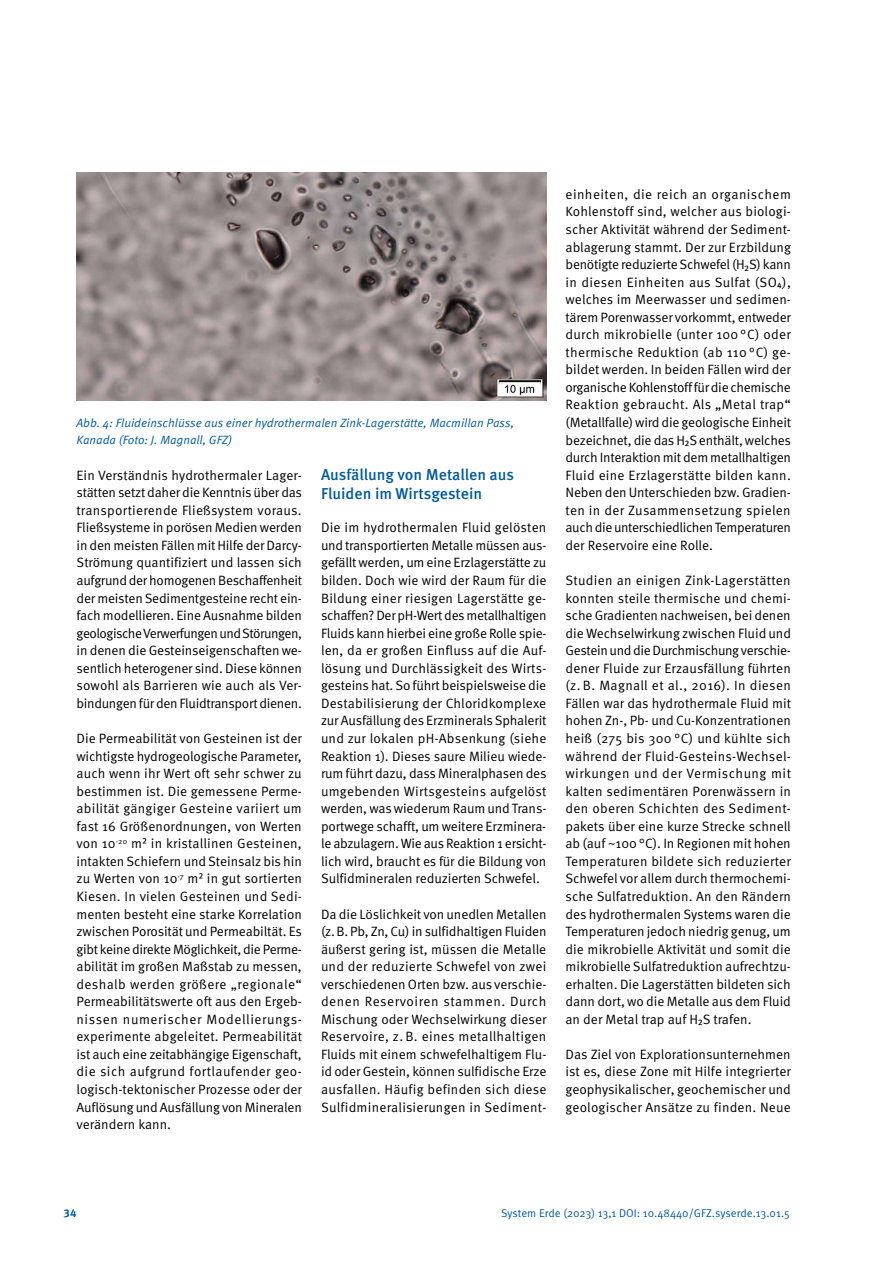
<style>
.page{position:relative;width:893px;height:1263px;background:#fff}
.page>*{position:absolute;margin:0;border:0;box-sizing:border-box;transform-origin:0 0}
.t1{font:500 15.75px/19.5px "Meta Pro";color:#005b9d}
.t2{font:13.5px/17.5px "Meta Pro Norm";letter-spacing:-.005em;color:#000;text-align:justify}
.t3{font:12px/16.5px "Meta Pro Norm Ita";color:#005b9d}
.t4{font:11.25px "Meta Pro Norm";color:#005b9d}
.t5{font:700 11.25px "Meta Correspondence Pro";color:#005b9d}
</style>
<div class="page">
<img style="left:76px;top:173px;width:470px;height:228px">
<p class="t3" style="left:77px;top:414px;width:439px">Abb. 4: Fluideinschlüsse aus einer hydrothermalen Zink-Lagerstätte, Macmillan Pass,<br>Kanada (Foto: J. Magnall, GFZ)</p>
<p class="t2" style="left:77px;top:465px;width:227px">Ein Verständnis hydrothermaler Lager&shy;stätten setzt daher die Kenntnis über das transportierende Fließsystem voraus.<br>Fließsysteme in porösen Medien werden in den meisten Fällen mit Hilfe der Darcy-Strömung quantifiziert und lassen sich aufgrund der homogenen Beschaffenheit der meisten Sedimentgesteine recht ein&shy;fach modellieren. Eine Ausnahme bilden geologische Verwerfungen und Störungen, in denen die Gesteinseigenschaften we&shy;sentlich heterogener sind. Diese können sowohl als Barrieren wie auch als Ver&shy;bindungen für den Fluidtransport dienen.</p>
<p class="t2" style="left:77px;top:729px;width:227px;text-align:left">Die Permeabilität von Gesteinen ist der wichtigste hydrogeologische Parameter, auch wenn ihr Wert oft sehr schwer zu bestimmen ist. Die gemessene Perme&shy;abilität gängiger Gesteine variiert um fast 16 Größenordnungen, von Werten von 10<sup>-20</sup> m² in kristallinen Gesteinen, intakten Schiefern und Steinsalz bis hin zu Werten von 10<sup>-7</sup> m² in gut sortierten Kiesen. In vielen Gesteinen und Sedi&shy;menten besteht eine starke Korrelation zwischen Porosität und Permeabiltät. Es gibt keine direkte Möglichkeit, die Perme&shy;abilität im großen Maßstab zu messen, deshalb werden größere „regionale“ Permeabilitätswerte oft aus den Ergeb&shy;nissen numerischer Modellierungs&shy;experimente abgeleitet. Permeabilität ist auch eine zeitabhängige Eigenschaft, die sich aufgrund fortlaufender geo&shy;logisch-tektonischer Prozesse oder der Auflösung und Ausfällung von Mineralen verändern kann.</p>
<p class="t1" style="left:321px;top:463px;width:195px">Ausfällung von Metallen aus<br>Fluiden im Wirtsgestein</p>
<p class="t2" style="left:321px;top:518px;width:227px;text-align:left">Die im hydrothermalen Fluid gelösten und transportierten Metalle müssen aus&shy;gefällt werden, um eine Erzlagerstätte zu bilden. Doch wie wird der Raum für die Bildung einer riesigen Lagerstätte ge&shy;schaffen? Der pH-Wert des metallhaltigen Fluids kann hierbei eine große Rolle spie&shy;len, da er großen Einfluss auf die Auf&shy;lösung und Durchlässigkeit des Wirts&shy;gesteins hat. So führt beispielsweise die Destabilisierung der Chloridkomplexe zur Ausfällung des Erzminerals Sphalerit und zur lokalen pH-Absenkung (siehe Reaktion 1). Dieses saure Milieu wiede&shy;rum führt dazu, dass Mineralphasen des umgebenden Wirtsgesteins aufgelöst werden, was wiederum Raum und Trans&shy;portwege schafft, um weitere Erzminera&shy;le abzulagern. Wie aus Reaktion 1 ersicht&shy;lich wird, braucht es für die Bildung von Sulfidmineralen reduzierten Schwefel.</p>
<p class="t2" style="left:321px;top:904px;width:227px">Da die Löslichkeit von unedlen Metallen (z.B. Pb, Zn, Cu) in sulfidhaltigen Fluiden äußerst gering ist, müssen die Metalle und der reduzierte Schwefel von zwei verschiedenen Orten bzw. aus verschie&shy;denen Reservoiren stammen. Durch Mischung oder Wechselwirkung dieser Reservoire, z. B. eines metallhaltigen Fluids mit einem schwefelhaltigem Flu&shy;id oder Gestein, können sulfidische Erze ausfallen. Häufig befinden sich diese Sulfidmineralisierungen in Sediment-</p>
<p class="t2" style="left:565px;top:185px;width:227px">einheiten, die reich an organischem Kohlenstoff sind, welcher aus biologi&shy;scher Aktivität während der Sediment&shy;ablagerung stammt. Der zur Erzbildung benötigte reduzierte Schwefel (H2S) kann in diesen Einheiten aus Sulfat (SO4), welches im Meerwasser und sedimen&shy;tärem Porenwasser vorkommt, entweder durch mikrobielle (unter 100 °C) oder thermische Reduktion (ab 110 °C) ge&shy;bildet werden. In beiden Fällen wird der organische Kohlenstoff für die chemische Reaktion gebraucht. Als „Metal trap“ (Metallfalle) wird die geologische Einheit bezeichnet, die das H2S enthält, welches durch Interaktion mit dem metallhaltigen Fluid eine Erzlagerstätte bilden kann.<br>Neben den Unterschieden bzw. Gradien&shy;ten in der Zusammensetzung spielen auch die unterschiedlichen Temperaturen der Reservoire eine Rolle.</p>
<p class="t2" style="left:565px;top:571px;width:227px">Studien an einigen Zink-Lagerstätten konnten steile thermische und chemi&shy;sche Gradienten nachweisen, bei denen die Wechselwirkung zwischen Fluid und Gestein und die Durchmischung verschie&shy;dener Fluide zur Erzausfällung führten (z. B. Magnall et al., 2016). In diesen Fällen war das hydrothermale Fluid mit hohen Zn-, Pb- und Cu-Konzentrationen heiß (275 bis 300 °C) und kühlte sich während der Fluid-Gesteins-Wechsel&shy;wirkungen und der Vermischung mit kalten sedimentären Porenwässern in den oberen Schichten des Sediment&shy;pakets über eine kurze Strecke schnell ab (auf ~100 °C). In Regionen mit hohen Temperaturen bildete sich reduzierter Schwefel vor allem durch thermochemi&shy;sche Sulfatreduktion. An den Rändern des hydrothermalen Systems waren die Temperaturen jedoch niedrig genug, um die mikrobielle Aktivität und somit die mikrobielle Sulfatreduktion aufrechtzu&shy;erhalten. Die Lagerstätten bildeten sich dann dort, wo die Metalle aus dem Fluid an der Metal trap auf H2S trafen.</p>
<p class="t2" style="left:565px;top:1044px;width:227px">Das Ziel von Explorationsunternehmen ist es, diese Zone mit Hilfe integrierter geophysikalischer, geochemischer und geologischer Ansätze zu finden. Neue</p>
<p class="t5" style="left:63px;top:1204px;width:15px">34</p>
<p class="t4" style="left:501px;top:1204px;width:290px">System Erde (2023) 13,1 DOI: 10.48440/GFZ.syserde.13.01.5</p>
</div>
